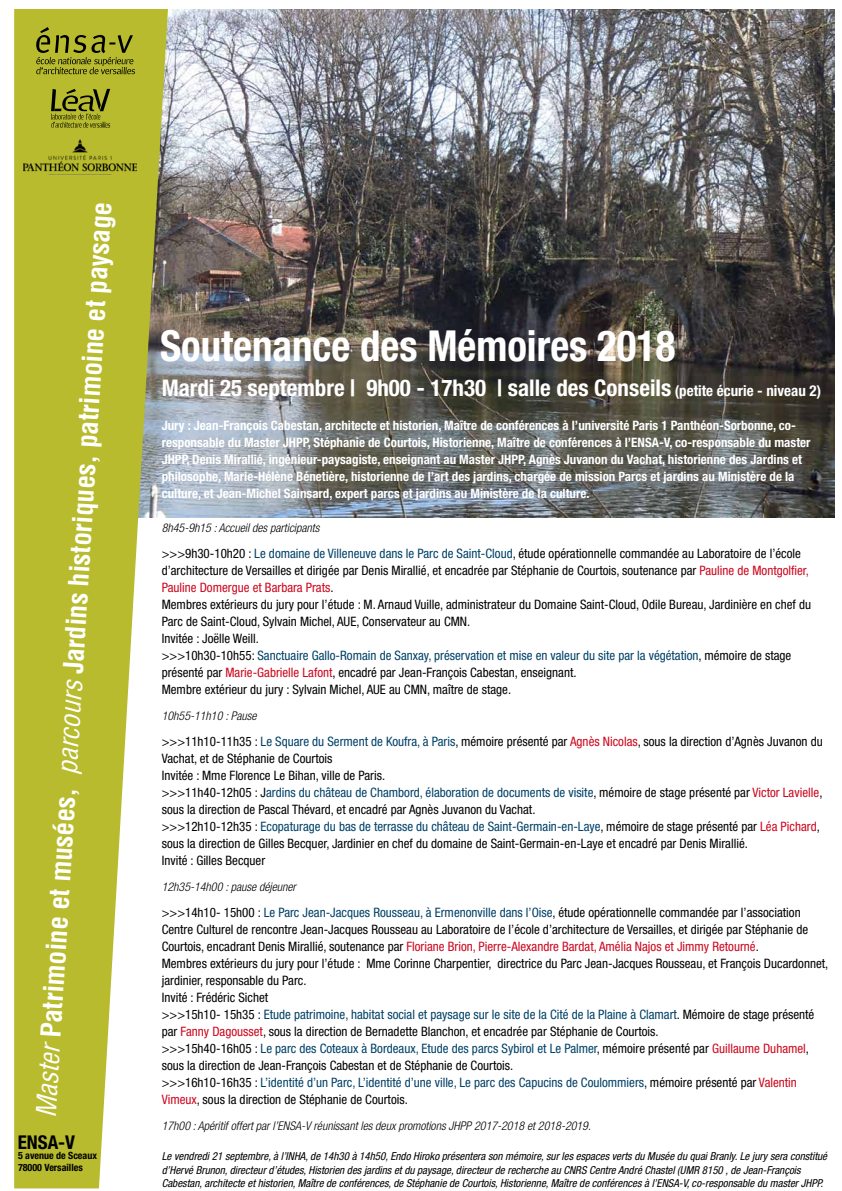
<style>
.page{position:relative;width:842px;height:1191px;background:#fff}
.page>*{position:absolute;margin:0;border:0;box-sizing:border-box;transform-origin:0 0}
.t1{font:700 condensed 42.8px "Helvetica Neue";color:#fff;scale:.95 1}
.t2{font:700 condensed 27px "Helvetica";color:#fff}
.t3{font:700 condensed 23px "Helvetica Neue";color:#fff}
.t4{font:700 condensed 19px "Helvetica Neue";color:#000}
.t5{font:condensed 13px/17px "Helvetica Neue";color:#000}
.t6{font:700 condensed 13px/17px "Helvetica Neue";color:#fff}
.t7{font:italic 300 condensed 12px "Helvetica Neue";color:#000}
.t8{font:italic condensed 11px/13.2px "Helvetica Neue";color:#000}
.t9{font:700 condensed 10px/12px "Helvetica Neue";color:#000}
.s1{font-weight:400;font-style:italic}
.s2{font-size:15px}
.s3{color:#004167}
.s4{color:#cd071e}
</style>
<div class="page">
<img style="left:168px;top:9px;width:667px;height:509px">
<svg style="left:14px;top:9px;width:154px;height:1179px;fill:#b7bb2d"></svg>
<svg style="left:36px;top:27px;width:99px;height:47px;background:#929523"></svg>
<img style="left:16px;top:131px;width:128px;height:58px">
<svg style="left:51px;top:89px;width:59px;height:39px;background:#858820"></svg>
<h2 class="t2" style="left:34px;top:1117px;width:919px;rotate:-87deg"><sup>Master</sup> Patrimoine et musées, <span class="s1">parcours</span> Jardins historiques, patrimoine et paysage</h2>
<h3 class="t4" style="left:18px;top:1130px;width:59px">eNSA-V</h3>
<p class="t9" style="left:18px;top:1149px;width:81px">5 avenue de Sceaux<br>78000 Versailles</p>
<h1 class="t1" style="left:160px;top:320px;width:544px">Soutenance des Mémoires 2018</h1>
<h3 class="t3" style="left:162px;top:374px;width:661px">Mardi 25 septembre | 9h00 - 17h30 | salle des Conseils <span class="s2">(petite écurie - niveau 2)</span></h3>
<p class="t6" style="left:162px;top:417px;width:650px">Jury : Jean-François Cabestan, architecte et historien, Maître de conférences à l’université Paris 1 Panthéon-Sorbonne, co&shy;responsable du Master JHPP, Stéphanie de Courtois, Historienne, Maître de conférences à l’ENSA-V, co-responsable du master JHPP, Denis Mirallié, ingénieur-paysagiste, enseignant au Master JHPP, Agnès Juvanon du Vachat, historienne des Jardins et philosophe, Marie-Hélène Bénetière, historienne de l’art des jardins, chargée de mission Parcs et jardins au Ministère de la culture, et Jean-Michel Sainsard, expert parcs et jardins au Ministère de la culture.</p>
<p class="t7" style="left:162px;top:521px;width:159px">8h45-9h15 : Accueil des participants</p>
<p class="t5" style="left:162px;top:545px;width:651px">&gt;&gt;&gt;9h30-10h20 : <span class="s3">Le domaine de Villeneuve dans le Parc de Saint-Cloud</span>, étude opérationnelle commandée au Laboratoire de l’école d’architecture de Versailles et dirigée par Denis Mirallié, et encadrée par Stéphanie de Courtois, soutenance par <span class="s4">Pauline de Montgolfier, Pauline Domergue et Barbara Prats</span>.<br>Membres extérieurs du jury pour l’étude : M. Arnaud Vuille, administrateur du Domaine Saint-Cloud, Odile Bureau, Jardinière en chef du Parc de Saint-Cloud, Sylvain Michel, AUE, Conservateur au CMN.<br>Invitée : Joëlle Weill.<br>&gt;&gt;&gt;10h30-10h55: <span class="s3">Sanctuaire Gallo-Romain de Sanxay, préservation et mise en valeur du site par la végétation</span>, mémoire de stage présenté par <span class="s4">Marie-Gabrielle Lafont</span>, encadré par Jean-François Cabestan, enseignant.<br>Membre extérieur du jury : Sylvain Michel, AUE au CMN, maître de stage.</p>
<p class="t7" style="left:162px;top:709px;width:96px">10h55-11h10 : Pause</p>
<p class="t5" style="left:162px;top:733px;width:662px">&gt;&gt;&gt;11h10-11h35 : <span class="s3">Le Square du Serment de Koufra, à Paris</span>, mémoire présenté par <span class="s4">Agnès Nicolas</span>, sous la direction d’Agnès Juvanon du Vachat, et de Stéphanie de Courtois<br>Invitée : Mme Florence Le Bihan, ville de Paris.<br>&gt;&gt;&gt;11h40-12h05 : J<span class="s3">ardins du château de Chambord, élaboration de documents de visite</span>, mémoire de stage présenté par <span class="s4">Victor Lavielle</span>, sous la direction de Pascal Thévard, et encadré par Agnès Juvanon du Vachat.<br>&gt;&gt;&gt;12h10-12h35 : <span class="s3">Ecopaturage du bas de terrasse du château de Saint-Germain-en-Laye</span>, mémoire de stage présenté par <span class="s4">Léa Pichard</span>, sous la direction de Gilles Becquer, Jardinier en chef du domaine de Saint-Germain-en-Laye et encadré par Denis Mirallié.<br>Invité : Gilles Becquer</p>
<p class="t7" style="left:162px;top:880px;width:136px">12h35-14h00 : pause déjeuner</p>
<p class="t5" style="left:162px;top:904px;width:668px">&gt;&gt;&gt;14h10- 15h00 : <span class="s3">Le Parc Jean-Jacques Rousseau, à Ermenonville dans l’Oise</span>, étude opérationnelle commandée par l’association Centre Culturel de rencontre Jean-Jacques Rousseau au Laboratoire de l’école d’architecture de Versailles, et dirigée par Stéphanie de Courtois, encadrant Denis Mirallié, soutenance par <span class="s4">Floriane Brion, Pierre-Alexandre Bardat, Amélia Najos et Jimmy Retourné</span>.<br>Membres extérieurs du jury pour l’étude : Mme Corinne Charpentier, directrice du Parc Jean-Jacques Rousseau, et François Ducardonnet, jardinier, responsable du Parc.<br>Invité : Frédéric Sichet<br>&gt;&gt;&gt;15h10- 15h35 : <span class="s3">Etude patrimoine, habitat social et paysage sur le site de la Cité de la Plaine à Clamart</span>. Mémoire de stage présenté par <span class="s4">Fanny Dagousset</span>, sous la direction de Bernadette Blanchon, et encadrée par Stéphanie de Courtois.<br>&gt;&gt;&gt;15h40-16h05 : <span class="s3">Le parc des Coteaux à Bordeaux, Etude des parcs Sybirol et Le Palmer</span>, mémoire présenté par <span class="s4">Guillaume Duhamel</span>, sous la direction de Jean-François Cabestan et de Stéphanie de Courtois.<br>&gt;&gt;&gt;16h10-16h35 : <span class="s3">L’identité d’un Parc, L’identité d’une ville, Le parc des Capucins de Coulommiers</span>, mémoire présenté par <span class="s4">Valentin Vimeux</span>, sous la direction de Stéphanie de Courtois.</p>
<p class="t7" style="left:162px;top:1119px;width:431px">17h00 : Apéritif offert par l’ENSA-V réunissant les deux promotions JHPP 2017-2018 et 2018-2019.</p>
<p class="t8" style="left:162px;top:1149px;width:667px">Le vendredi 21 septembre, à l’INHA, de 14h30 à 14h50, Endo Hiroko présentera son mémoire, sur les espaces verts du Musée du quai Branly. Le jury sera constitué d’Hervé Brunon, directeur d’études, Historien des jardins et du paysage, directeur de recherche au CNRS Centre André Chastel (UMR 8150 , de Jean-François<br>Cabestan, architecte et historien, Maître de conférences, de Stéphanie de Courtois, Historienne, Maître de conférences à l’ENSA-V, co-responsable du master JHPP.</p>
</div>
